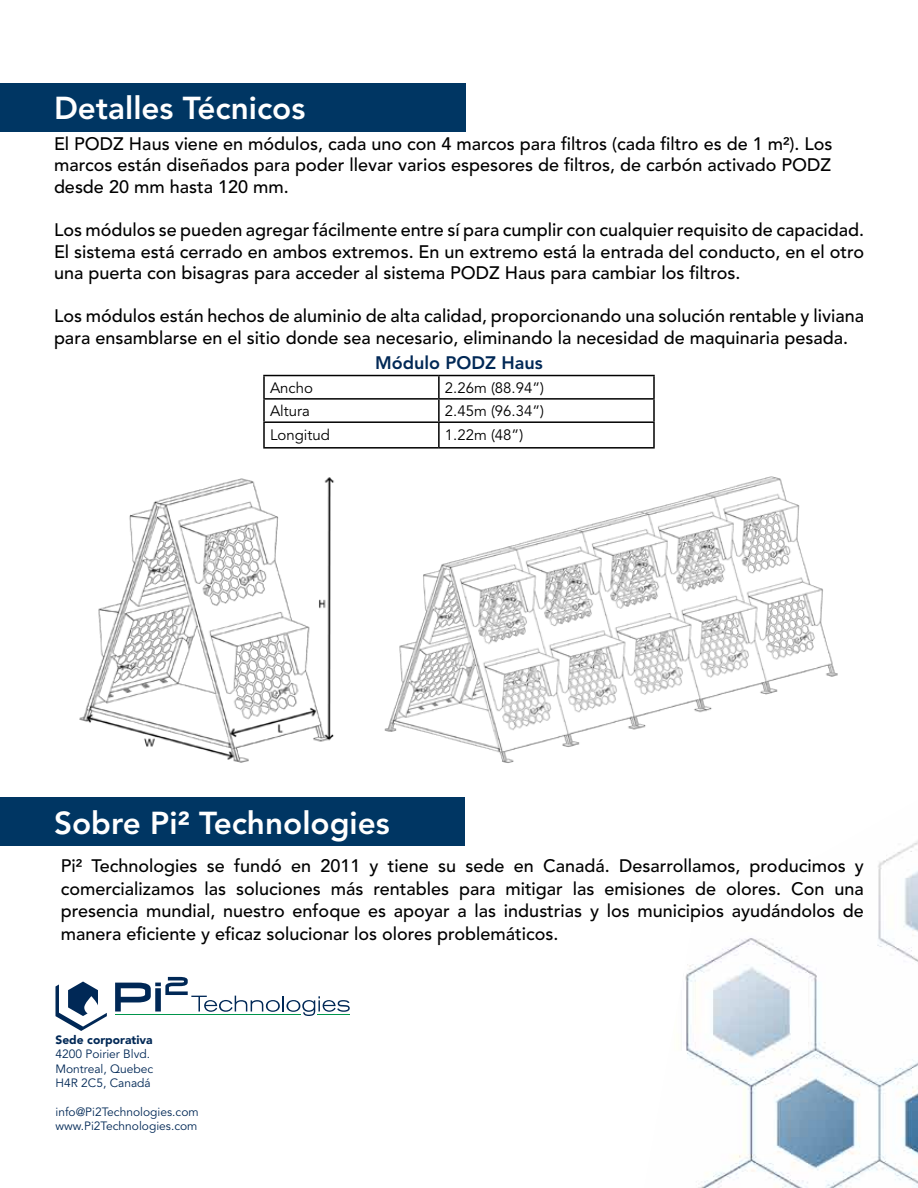
<style>
.page{position:relative;width:918px;height:1188px;background:#fff}
.page>*{position:absolute;margin:0;border:0;box-sizing:border-box;transform-origin:0 0}
.t1{font:800 31.5px "Avenir LT Std";color:#fff}
.t2{font:500 18px/21.6px "Avenir LT Std";color:#000;text-align:justify}
.t3{font:800 18px "Avenir LT Std";color:#002856}
.t4{font:15px "Avenir LT Std";color:#000}
.t5{font:12px/14.4px "Avenir LT Std";color:#002856}
.t6{font:900 12px "Avenir LT Std";color:#002856}
</style>
<div class="page">
<svg style="left:115px;top:977px;width:235px;height:39px"></svg>
<svg style="left:56px;top:982px;width:51px;height:49px"></svg>
<hr style="left:317px;top:1014px;width:32px;height:1px;background:#00954b">
<hr style="left:115px;top:1014px;width:185px;height:1px;background:#00954b">
<img style="left:685px;top:841px;width:233px;height:347px">
<img style="left:79px;top:477px;width:255px;height:286px">
<img style="left:384px;top:476px;width:454px;height:287px">
<div style="left:0;top:797px;width:464px;height:49px;background:#003663"></div>
<div style="left:0;top:83px;width:466px;height:48px;background:#003663"></div>
<hr style="left:263px;top:375px;width:176px;height:1px;background:#000">
<hr style="left:263px;top:376px;width:2px;height:22px;background:#000">
<hr style="left:439px;top:375px;width:216px;height:1px;background:#000">
<hr style="left:438px;top:376px;width:2px;height:22px;background:#000">
<hr style="left:653px;top:376px;width:2px;height:22px;background:#000">
<hr style="left:263px;top:398px;width:176px;height:2px;background:#000">
<hr style="left:263px;top:400px;width:2px;height:21px;background:#000">
<hr style="left:439px;top:398px;width:216px;height:2px;background:#000">
<hr style="left:438px;top:400px;width:2px;height:21px;background:#000">
<hr style="left:653px;top:400px;width:2px;height:21px;background:#000">
<hr style="left:263px;top:421px;width:176px;height:2px;background:#000">
<hr style="left:263px;top:423px;width:2px;height:24px;background:#000">
<hr style="left:439px;top:421px;width:216px;height:2px;background:#000">
<hr style="left:438px;top:423px;width:2px;height:24px;background:#000">
<hr style="left:653px;top:423px;width:2px;height:24px;background:#000">
<hr style="left:263px;top:447px;width:176px;height:2px;background:#000">
<hr style="left:439px;top:447px;width:216px;height:2px;background:#000">
<h1 class="t1" style="left:54px;top:89px;width:253px">Detalles Técnicos</h1>
<p class="t2" style="left:54px;top:133px;width:780px">El PODZ Haus viene en módulos, cada uno con 4 marcos para filtros (cada filtro es de 1 m²). Los marcos están diseñados para poder llevar varios espesores de filtros, de carbón activado PODZ desde 20 mm hasta 120 mm.</p>
<p class="t2" style="left:54px;top:220px;width:812px">Los módulos se pueden agregar fácilmente entre sí para cumplir con cualquier requisito de capacidad.<br>El sistema está cerrado en ambos extremos. En un extremo está la entrada del conducto, en el otro una puerta con bisagras para acceder al sistema PODZ Haus para cambiar los filtros.</p>
<p class="t2" style="left:54px;top:306px;width:812px">Los módulos están hechos de aluminio de alta calidad, proporcionando una solución rentable y liviana para ensamblarse en el sitio donde sea necesario, eliminando la necesidad de maquinaria pesada.</p>
<p class="t3" style="left:375px;top:352px;width:169px">Módulo PODZ Haus</p>
<p class="t4" style="left:270px;top:379px;width:45px">Ancho</p>
<p class="t4" style="left:445px;top:379px;width:101px">2.26m (88.94”)</p>
<p class="t4" style="left:270px;top:402px;width:41px">Altura</p>
<p class="t4" style="left:445px;top:402px;width:101px">2.45m (96.34”)</p>
<p class="t4" style="left:270px;top:426px;width:61px">Longitud</p>
<p class="t4" style="left:445px;top:426px;width:80px">1.22m (48”)</p>
<h1 class="t1" style="left:54px;top:804px;width:337px">Sobre Pi² Technologies</h1>
<p class="t2" style="left:61px;top:855px;width:805px;line-height:22.5px">Pi² Technologies se fundó en 2011 y tiene su sede en Canadá. Desarrollamos, producimos y comercializamos las soluciones más rentables para mitigar las emisiones de olores. Con una presencia mundial, nuestro enfoque es apoyar a las industrias y los municipios ayudándolos de manera eficiente y eficaz solucionar los olores problemáticos.</p>
<p class="t6" style="left:56px;top:1032px;width:99px">Sede corporativa</p>
<p class="t5" style="left:56px;top:1047px;width:99px">4200 Poirier Blvd.<br>Montreal, Quebec<br>H4R 2C5, Canadá</p>
<p class="t5" style="left:56px;top:1105px;width:145px">info@Pi2Technologies.com www.Pi2Technologies.com</p>
</div>
